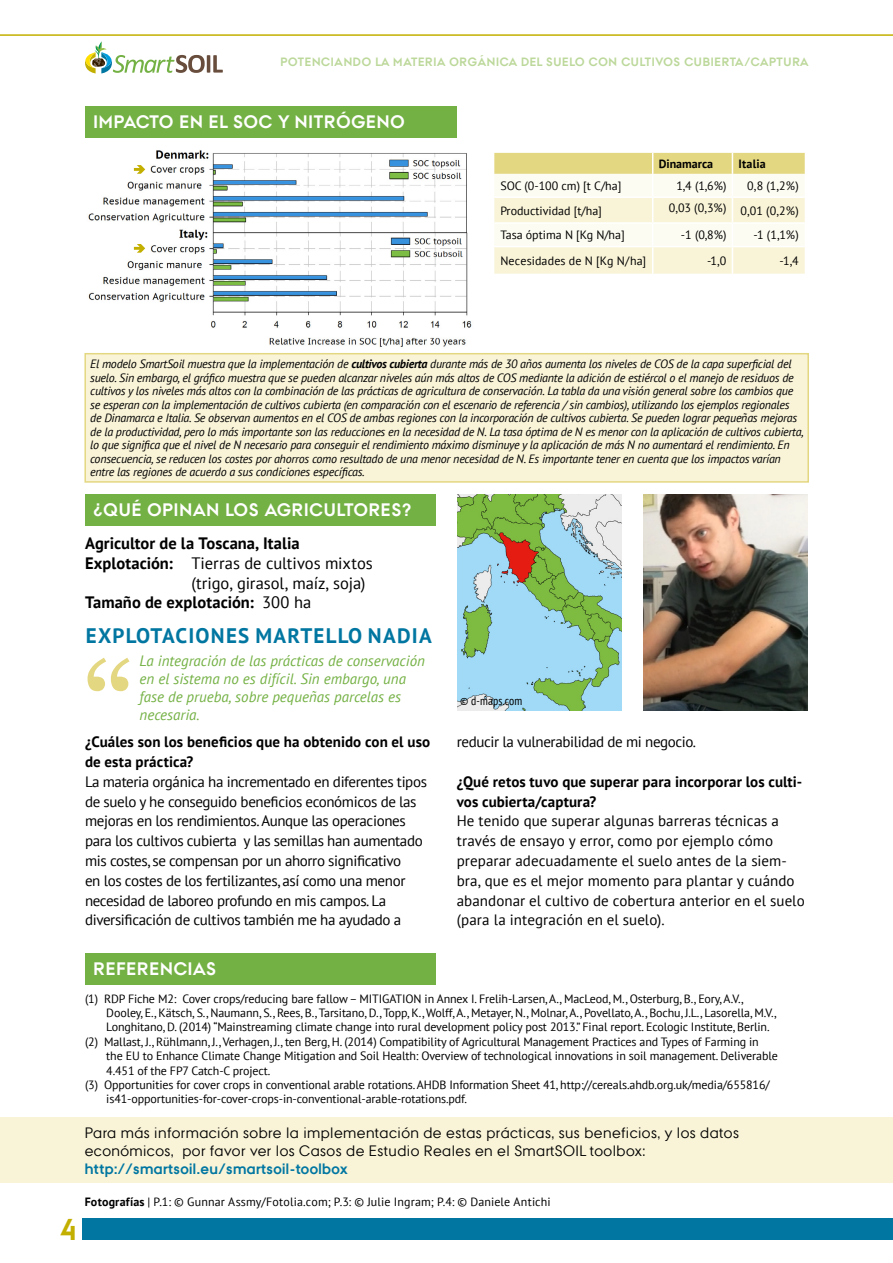
<style>
.page{position:relative;width:893px;height:1263px;background:#fff}
.page>*{position:absolute;margin:0;border:0;box-sizing:border-box;transform-origin:0 0}
.t1{font:700 30px "AU Passata";color:#c3af00}
.t2{font:700 21px "PT Sans";letter-spacing:.06em;color:#0076a1}
.t3{font:700 18px "AU Passata";letter-spacing:.05em;color:#fff}
.t4{font:16.5px "PT Sans";color:#000}
.t5{font:700 16.5px "PT Sans";color:#000}
.t6{font:15px/19.8px "PT Sans";letter-spacing:-.025em;color:#000}
.t7{font:15px/19.8px "PT Sans";letter-spacing:.005em;color:#000}
.t8{font:15px/18px "AU Passata";letter-spacing:.03em;color:#000}
.t9{font:700 15px/19.8px "PT Sans";letter-spacing:.005em;color:#000}
.t10{font:italic 15px/18px "PT Sans";color:#74b144}
.t11{font:700 15px "AU Passata";letter-spacing:.03em;color:#0076a1}
.t12{font:italic 12px/13.5px "PT Sans";letter-spacing:-.02em;color:#000}
.t13{font:12px "PT Sans";letter-spacing:-.01em;color:#000}
.t14{font:12px "PT Sans";letter-spacing:.01em;color:#000}
.t15{font:700 12px "AU Passata";letter-spacing:.06em;color:#bcd89a}
.t16{font:12px "PT Sans";letter-spacing:.015em;color:#000}
.t17{font:700 12px "PT Sans";color:#000}
.t18{font:condensed 12px "PT Sans";letter-spacing:.01em;color:#000}
.s1{font-weight:700}
.s2{font-weight:400}
</style>
<div class="page">
<div style="left:82px;top:1218px;width:811px;height:22px;background:#0076a1"></div>
<hr style="left:0;top:34px;width:893px;height:2px;background:#c3af00">
<svg style="left:85px;top:41px;width:138px;height:32px"></svg>
<div style="left:0;top:1117px;width:893px;height:66px;background:#f9f4d8"></div>
<div style="left:85px;top:494px;width:351px;height:31px;background:#74b144"></div>
<svg style="left:88px;top:658px;width:41px;height:33px"></svg>
<img style="left:643px;top:494px;width:164px;height:216px">
<img style="left:457px;top:494px;width:165px;height:216px">
<div style="left:85px;top:953px;width:351px;height:32px;background:#74b144"></div>
<div style="left:85px;top:354px;width:723px;height:128px;background:#f9f4d8"></div>
<div style="left:84px;top:353px;width:725px;height:130px;border:2px solid #e4d782"></div>
<img style="left:88px;top:150px;width:384px;height:197px">
<svg style="left:494px;top:153px;width:311px;height:121px"></svg>
<div style="left:85px;top:106px;width:372px;height:32px;background:#74b144"></div>
<svg style="left:134px;top:165px;width:11px;height:9px"></svg>
<svg style="left:134px;top:244px;width:11px;height:9px"></svg>
<p class="t15" style="left:281px;top:55px;width:17px">POTENCI</p>
<p class="t15" style="left:335px;top:55px;width:161px">ANDO LA MATE RIA O RGÁNIC</p>
<p class="t15" style="left:509px;top:55px;width:46px">A DEL SUE</p>
<p class="t15" style="left:569px;top:55px;width:30px">LO CON</p>
<p class="t15" style="left:621px;top:55px;width:72px">CU LTIVOS CUBIE</p>
<p class="t15" style="left:722px;top:55px;width:56px">RTA/CAPTU</p>
<p class="t15" style="left:792px;top:55px;width:18px">RA</p>
<h3 class="t3" style="left:94px;top:112px;width:56px">IMPACTO</h3>
<h3 class="t3" style="left:179px;top:112px;width:201px">EN EL SOC Y NITRÓGENO</h3>
<p class="t17" style="left:659px;top:156px;width:56px">Dinamarca</p>
<p class="t17" style="left:738px;top:156px;width:29px">Italia</p>
<p class="t13" style="left:500px;top:178px;width:123px">SOC (0-100 cm) [t C/ha]</p>
<p class="t13" style="left:676px;top:178px;width:52px">1,4 (1,6%)</p>
<p class="t13" style="left:747px;top:178px;width:53px">0,8 (1,2%)</p>
<p class="t13" style="left:500px;top:203px;width:103px">Productividad [t/ha]</p>
<p class="t13" style="left:669px;top:202px;width:132px">0,03 (0,3%) 0,01 (0,2%)</p>
<p class="t13" style="left:500px;top:227px;width:126px">Tasa óptima N [Kg N/ha]</p>
<p class="t13" style="left:681px;top:227px;width:47px">-1 (0,8%)</p>
<p class="t13" style="left:754px;top:227px;width:47px">-1 (1,1%)</p>
<p class="t16" style="left:500px;top:253px;width:147px">Necesidades de N [Kg N/ha]</p>
<p class="t13" style="left:707px;top:253px;width:21px">-1,0</p>
<p class="t13" style="left:779px;top:253px;width:21px">-1,4</p>
<p class="t12" style="left:90px;top:357px;width:715px">El modelo SmartSoil muestra que la implementación de <span class="s1">cultivos cubierta</span> durante más de 30 años aumenta los niveles de COS de la capa superficial del suelo. Sin embargo, el gráfico muestra que se pueden alcanzar niveles aún más altos de COS mediante la adición de estiércol o el manejo de residuos de cultivos y los niveles más altos con la combinación de las prácticas de agricultura de conservación. La tabla da una visión general sobre los cambios que se esperan con la implementación de cultivos cubierta (en comparación con el escenario de referencia / sin cambios), utilizando los ejemplos regionales de Dinamarca e Italia. Se observan aumentos en el COS de ambas regiones con la incorporación de cultivos cubierta. Se pueden lograr pequeñas mejoras de la productividad, pero lo más importante son las reducciones en la necesidad de N. La tasa óptima de N es menor con la aplicación de cultivos cubierta, lo que significa que el nivel de N necesario para conseguir el rendimiento máximo disminuye y la aplicación de más N no aumentará el rendimiento. En consecuencia, se reducen los costes por ahorros como resultado de una menor necesidad de N. Es importante tener en cuenta que los impactos varían entre las regiones de acuerdo a sus condiciones específicas.</p>
<h3 class="t3" style="left:94px;top:499px;width:185px">¿QUÉ OPINAN LOS AGR</h3>
<h3 class="t3" style="left:304px;top:499px;width:109px">ICULTORES?</h3>
<h3 class="t5" style="left:85px;top:532px;width:216px">Agricultor de la Toscana, Italia</h3>
<h3 class="t4" style="left:85px;top:552px;width:289px"><span class="s1">Explotación:</span> Tierras de cultivos mixtos</h3>
<h3 class="t4" style="left:191px;top:572px;width:176px">(trigo, girasol, maíz, soja)</h3>
<h3 class="t5" style="left:85px;top:592px;width:228px">Tamaño de explotación: <span class="s2">300 ha</span></h3>
<h2 class="t2" style="left:86px;top:621px;width:77px">Explotaci</h2>
<h2 class="t2" style="left:196px;top:621px;width:92px">ones Martell</h2>
<h2 class="t2" style="left:348px;top:621px;width:49px">o Nadia</h2>
<p class="t10" style="left:140px;top:651px;width:287px">La integración de las prácticas de conservación en el sistema no es difícil. Sin embargo, una fase de prueba, sobre pequeñas parcelas es necesaria.</p>
<p class="t9" style="left:85px;top:732px;width:347px">¿Cuáles son los beneficios que ha obtenido con el uso de esta práctica?</p>
<p class="t6" style="left:85px;top:771px;width:343px">La materia orgánica ha incrementado en diferentes tipos de suelo y he conseguido beneficios económicos de las mejoras en los rendimientos. Aunque las operaciones para los cultivos cubierta y las semillas han aumentado mis costes, se compensan por un ahorro significativo<br>en los costes de los fertilizantes, así como una menor necesidad de laboreo profundo en mis campos. La diversificación de cultivos también me ha ayudado a</p>
<p class="t18" style="left:460px;top:693px;width:63px">© d-maps.com</p>
<p class="t6" style="left:457px;top:731px;width:241px">reducir la vulnerabilidad de mi negocio.</p>
<p class="t9" style="left:457px;top:771px;width:347px">¿Qué retos tuvo que superar para incorporar los culti&shy;vos cubierta/captura?</p>
<p class="t7" style="left:457px;top:811px;width:350px">He tenido que superar algunas barreras técnicas a través de ensayo y error, como por ejemplo cómo preparar adecuadamente el suelo antes de la siem&shy;bra, que es el mejor momento para plantar y cuándo abandonar el cultivo de cobertura anterior en el suelo (para la integración en el suelo).</p>
<h1 class="t1" style="left:60px;top:1212px;width:19px">4</h1>
<h3 class="t3" style="left:94px;top:958px;width:12px">REFE</h3>
<h3 class="t3" style="left:137px;top:958px;width:24px">RENCI</h3>
<h3 class="t3" style="left:193px;top:958px;width:22px">AS</h3>
<p class="t13" style="left:85px;top:991px;width:660px">(1) RDP Fiche M2: Cover crops/reducing bare fallow – MITIGATION in Annex I. Frelih-Larsen, A., MacLeod, M., Osterburg, B., Eory, A.V.,</p>
<p class="t13" style="left:106px;top:1005px;width:672px">Dooley, E., Kätsch, S., Naumann, S., Rees, B., Tarsitano, D., Topp, K., Wolff, A., Metayer, N., Molnar, A., Povellato, A., Bochu, J.L., Lasorella, M.V.,</p>
<p class="t13" style="left:106px;top:1019px;width:665px">Longhitano, D. (2014) “Mainstreaming climate change into rural development policy post 2013.” Final report. Ecologic Institute, Berlin.</p>
<p class="t13" style="left:85px;top:1034px;width:675px">(2) Mallast, J., Rühlmann, J., Verhagen, J., ten Berg, H. (2014) Compatibility of Agricultural Management Practices and Types of Farming in</p>
<p class="t13" style="left:106px;top:1048px;width:673px">the EU to Enhance Climate Change Mitigation and Soil Health: Overview of technological innovations in soil management. Deliverable</p>
<p class="t13" style="left:106px;top:1063px;width:166px">4.451 of the FP7 Catch-C project.</p>
<p class="t13" style="left:85px;top:1077px;width:686px">(3) Opportunities for cover crops in conventional arable rotations. AHDB Information Sheet 41, http://cereals.ahdb.org.uk/media/655816/</p>
<p class="t13" style="left:106px;top:1091px;width:362px">is41-opportunities-for-cover-crops-in-conventional-arable-rotations.pdf.</p>
<p class="t8" style="left:85px;top:1124px;width:656px">Para más información sobre la implementación de estas prácticas, sus beneficios, y los datos económicos, por favor ver los Casos de Estudio Reales en el SmartSOI L toolbox:</p>
<p class="t11" style="left:85px;top:1160px;width:264px">HTTP://SMARTSOIL.EU/SMARTSOIL-TOOLBOX</p>
<p class="t14" style="left:85px;top:1194px;width:467px"><span class="s1">Fotografías</span> | P.1: © Gunnar Assmy/Fotolia.com; P.3: © Julie Ingram; P.4: © Daniele Antichi</p>
</div>
